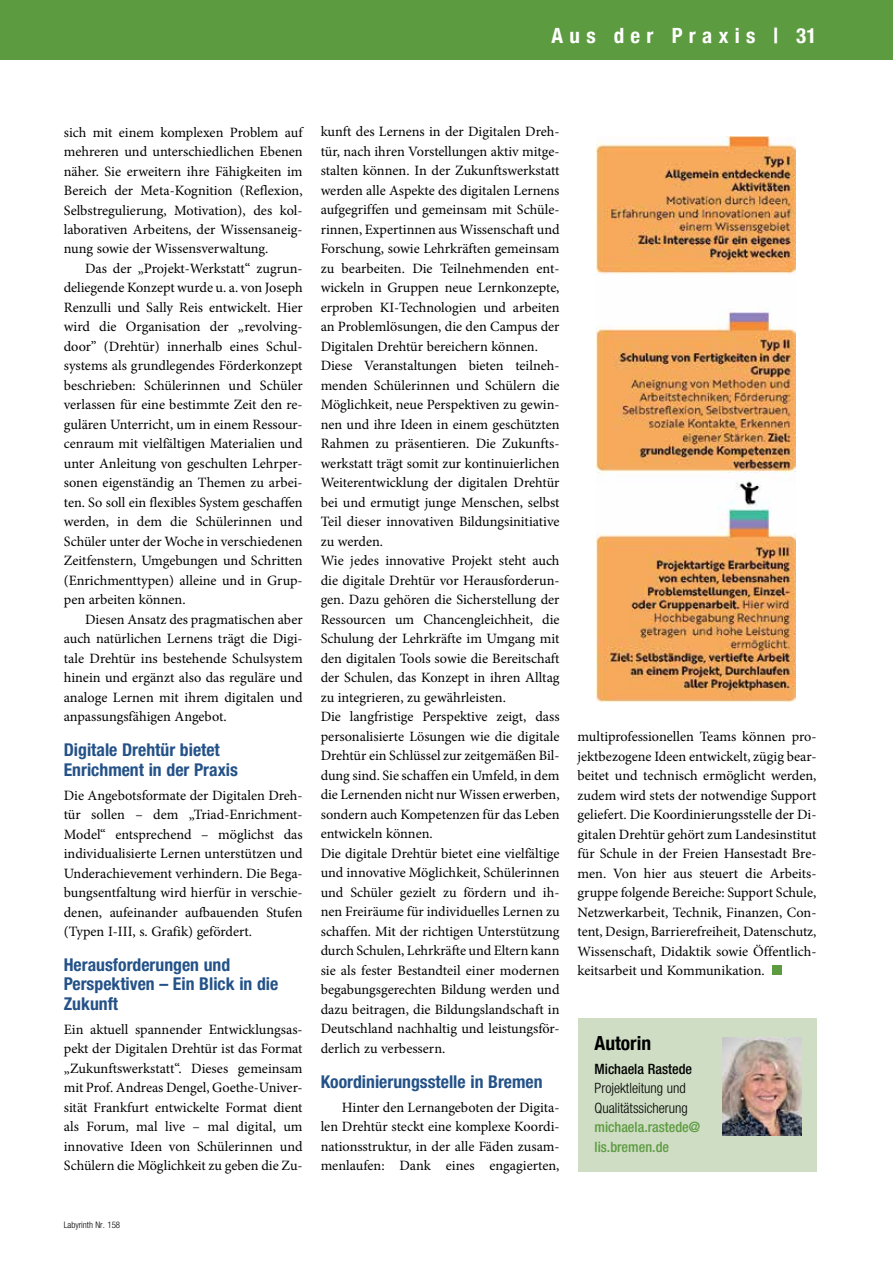
<style>
.page{position:relative;width:893px;height:1263px;background:#fff}
.page>*{position:absolute;margin:0;border:0;box-sizing:border-box;transform-origin:0 0}
.t1{font:700 condensed 21px "Helvetica Neue";letter-spacing:.3em;color:#fff}
.t2{font:700 condensed 19.5px "Helvetica Neue";color:#000}
.t3{font:700 condensed 17.7px/19.5px "Helvetica Neue LT Std";color:#245288}
.t4{font:14.25px/19.5px "Minion Pro";color:#000;text-align:justify}
.t5{font:300 condensed 14.25px/19.5px "Helvetica Neue LT Std";color:#000}
.t6{font:500 condensed 14.25px/19.5px "Helvetica Neue LT Std";color:#5d9b41}
.t7{font:500 condensed 14.25px "Helvetica Neue LT Std";color:#000}
.t8{font:300 condensed 9px "Helvetica Neue LT Std";color:#000}
</style>
<div class="page">
<div style="left:0;top:0;width:893px;height:60px;background:#5d9b41"></div>
<div style="left:772px;top:965px;width:9px;height:10px;background:#5d9b41"></div>
<img style="left:597px;top:137px;width:198px;height:565px">
<div style="left:578px;top:1018px;width:238px;height:153px;background:#ceddc3"></div>
<img style="left:723px;top:1038px;width:78px;height:97px">
<h1 class="t1" style="left:669px;top:17px;width:149px">Rubrik | 31</h1>
<h1 class="t1" style="left:552px;top:18px;width:205px">Aus der Prax s</h1>
<p class="t4" style="left:64px;top:122px;width:240px">sich mit einem komplexen Problem auf mehreren und unterschiedlichen Ebenen näher. Sie erweitern ihre Fähigkeiten im Bereich der Meta-Kognition (Reflexion, Selbstregulierung, Motivation), des kol&shy;laborativen Arbeitens, der Wissensaneig&shy;nung sowie der Wissensverwaltung.</p>
<p class="t4" style="left:64px;top:259px;width:240px;text-indent:21px">Das der „Projekt-Werkstatt“ zugrun&shy;deliegende Konzept wurde u. a. von Joseph Renzulli und Sally Reis entwickelt. Hier wird die Organisation der „revolving&shy;door” (Drehtür) innerhalb eines Schul&shy;systems als grundlegendes Förderkonzept beschrieben: Schülerinnen und Schüler verlassen für eine bestimmte Zeit den re&shy;gulären Unterricht, um in einem Ressour&shy;cenraum mit vielfältigen Materialien und unter Anleitung von geschulten Lehrper&shy;sonen eigenständig an Themen zu arbei&shy;ten. So soll ein flexibles System geschaffen werden, in dem die Schülerinnen und Schüler unter der Woche in verschiedenen Zeitfenstern, Umgebungen und Schritten (Enrichmenttypen) alleine und in Grup&shy;pen arbeiten können.</p>
<p class="t4" style="left:64px;top:610px;width:240px;text-indent:21px">Diesen Ansatz des pragmatischen aber auch natürlichen Lernens trägt die Digi&shy;tale Drehtür ins bestehende Schulsystem hinein und ergänzt also das reguläre und analoge Lernen mit ihrem digitalen und anpassungsfähigen Angebot.</p>
<p class="t3" style="left:64px;top:740px;width:176px">Digitale Drehtür bietet<br>Enrichment in der Praxis</p>
<p class="t4" style="left:64px;top:785px;width:240px">Die Angebotsformate der Digitalen Dreh&shy;tür sollen – dem „Triad-Enrichment-Model“ entsprechend – möglichst das individualisierte Lernen unterstützen und Underachievement verhindern. Die Bega&shy;bungsentfaltung wird hierfür in verschie&shy;denen, aufeinander aufbauenden Stufen (Typen I-III, s. Grafik) gefördert.</p>
<p class="t3" style="left:64px;top:954px;width:216px">Herausforderungen und<br>Perspektiven – Ein Blick in die<br>Zukunft</p>
<p class="t4" style="left:64px;top:1019px;width:240px">Ein aktuell spannender Entwicklungsas&shy;pekt der Digitalen Drehtür ist das Format „Zukunftswerkstatt“. Dieses gemeinsam mit Prof. Andreas Dengel, Goethe-Univer&shy;sität Frankfurt entwickelte Format dient als Forum, mal live – mal digital, um innovative Ideen von Schülerinnen und Schülern die Möglichkeit zu geben die Zu-</p>
<p class="t4" style="left:321px;top:122px;width:240px;text-align:left">kunft des Lernens in der Digitalen Dreh&shy;tür, nach ihren Vorstellungen aktiv mitge&shy;stalten können. In der Zukunftswerkstatt werden alle Aspekte des digitalen Lernens aufgegriffen und gemeinsam mit Schüle&shy;rinnen, Expertinnen aus Wissenschaft und Forschung, sowie Lehrkräften gemeinsam zu bearbeiten. Die Teilnehmenden ent&shy;wickeln in Gruppen neue Lernkonzepte, erproben KI-Technologien und arbeiten an Problemlösungen, die den Campus der Digitalen Drehtür bereichern können.<br>Diese Veranstaltungen bieten teilneh&shy;menden Schülerinnen und Schülern die Möglichkeit, neue Perspektiven zu gewin&shy;nen und ihre Ideen in einem geschützten Rahmen zu präsentieren. Die Zukunfts&shy;werkstatt trägt somit zur kontinuierlichen Weiterentwicklung der digitalen Drehtür bei und ermutigt junge Menschen, selbst Teil dieser innovativen Bildungsinitiative zu werden.<br>Wie jedes innovative Projekt steht auch die digitale Drehtür vor Herausforderun&shy;gen. Dazu gehören die Sicherstellung der Ressourcen um Chancengleichheit, die Schulung der Lehrkräfte im Umgang mit den digitalen Tools sowie die Bereitschaft der Schulen, das Konzept in ihren Alltag zu integrieren, zu gewährleisten.<br>Die langfristige Perspektive zeigt, dass personalisierte Lösungen wie die digitale Drehtür ein Schlüssel zur zeitgemäßen Bil&shy;dung sind. Sie schaffen ein Umfeld, in dem die Lernenden nicht nur Wissen erwerben, sondern auch Kompetenzen für das Leben entwickeln können.<br>Die digitale Drehtür bietet eine vielfältige und innovative Möglichkeit, Schülerinnen und Schüler gezielt zu fördern und ih&shy;nen Freiräume für individuelles Lernen zu schaffen. Mit der richtigen Unterstützung durch Schulen, Lehrkräfte und Eltern kann sie als fester Bestandteil einer modernen begabungsgerechten Bildung werden und dazu beitragen, die Bildungslandschaft in Deutschland nachhaltig und leistungsför&shy;derlich zu verbessern.</p>
<p class="t3" style="left:321px;top:1071px;width:223px">Koordinierungsstelle in Bremen</p>
<p class="t4" style="left:321px;top:1097px;width:240px;text-indent:21px">Hinter den Lernangeboten der Digita&shy;len Drehtür steckt eine komplexe Koordi&shy;nationsstruktur, in der alle Fäden zusam&shy;menlaufen: Dank eines engagierten,</p>
<p class="t4" style="left:578px;top:727px;width:240px">multiprofessionellen Teams können pro&shy;jektbezogene Ideen entwickelt, zügig bear&shy;beitet und technisch ermöglicht werden, zudem wird stets der notwendige Support geliefert. Die Koordinierungsstelle der Di&shy;gitalen Drehtür gehört zum Landesinstitut für Schule in der Freien Hansestadt Bre&shy;men. Von hier aus steuert die Arbeits&shy;gruppe folgende Bereiche: Support Schule, Netzwerkarbeit, Technik, Finanzen, Con&shy;tent, Design, Barrierefreiheit, Datenschutz, Wissenschaft, Didaktik sowie Öffentlich&shy;keitsarbeit und Kommunikation.</p>
<h2 class="t2" style="left:595px;top:1027px;width:58px">Autorin</h2>
<p class="t7" style="left:595px;top:1060px;width:99px">Michaela Rastede</p>
<p class="t5" style="left:595px;top:1078px;width:95px">Projektleitung und<br>Qualitätssicherung</p>
<p class="t6" style="left:595px;top:1117px;width:107px">michaela.rastede@ lis.bremen.de</p>
<p class="t8" style="left:64px;top:1220px;width:58px">Labyrinth Nr. 158</p>
</div>
